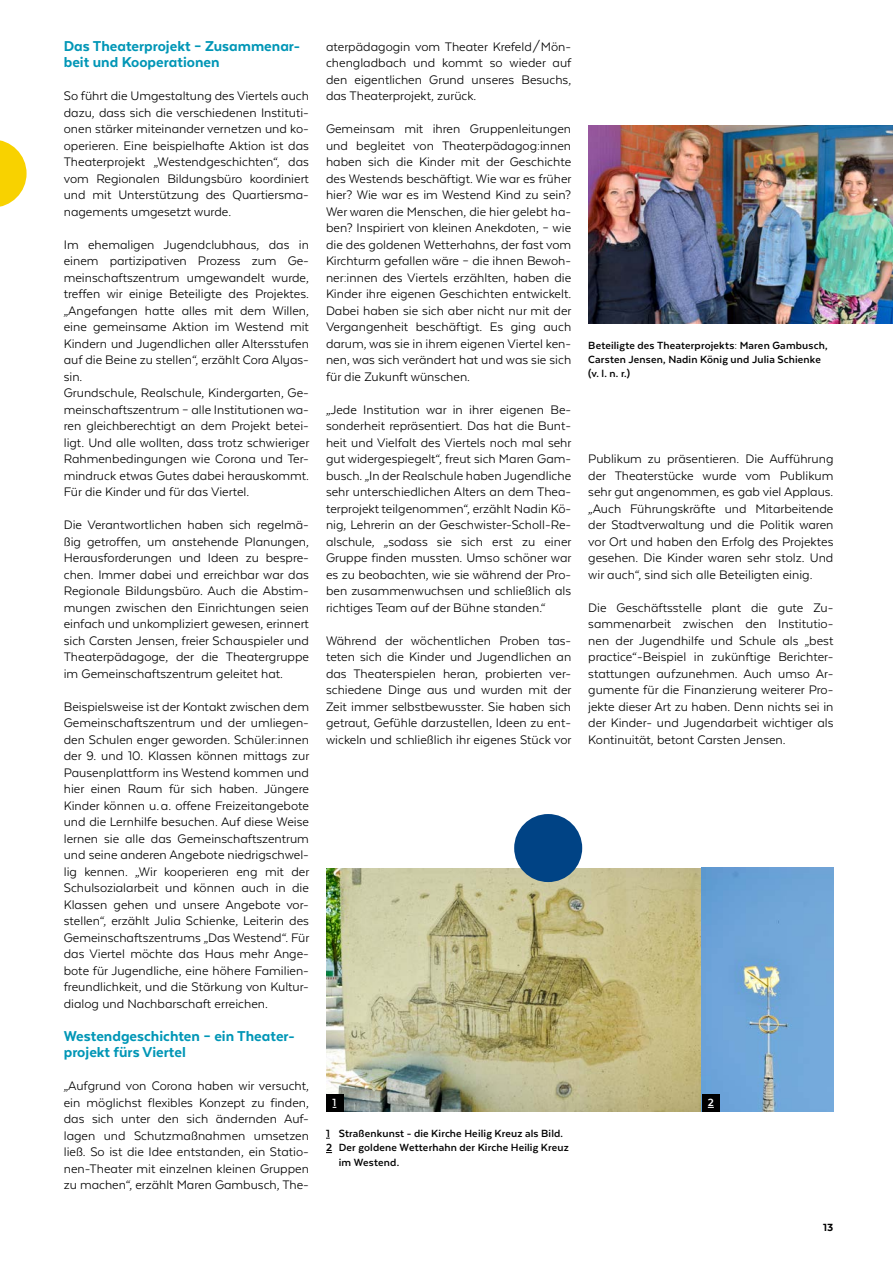
<style>
.page{position:relative;width:893px;height:1263px;background:#fff}
.page>*{position:absolute;margin:0;border:0;box-sizing:border-box;transform-origin:0 0}
.t1{font:800 16.5px/16.5px "Texta Alt";color:#0096b6}
.t2{font:14.25px/16.5px "Texta Alt";color:#000;text-align:justify}
.t3{font:700 12px/14.4px "Texta";letter-spacing:.015em;color:#000}
.t4{font:800 12px "Texta Alt";color:#000}
.t5{font:700 12px "Texta";color:#fff}
</style>
<div class="page">
<img style="left:326px;top:868px;width:507px;height:243px">
<div style="left:326px;top:1095px;width:17px;height:17px;background:#000"></div>
<div style="left:702px;top:1095px;width:17px;height:17px;background:#000"></div>
<svg style="left:0;top:140px;width:27px;height:67px"></svg>
<div style="left:514px;top:814px;width:68px;height:68px;background:#004385;border-radius:50%"></div>
<img style="left:588px;top:125px;width:305px;height:198px">
<p class="t1" style="left:64px;top:37px;width:238px">Das Theaterprojekt – Zusammenar&shy;beit und Kooperationen</p>
<p class="t2" style="left:64px;top:88px;width:247px">So führt die Umgestaltung des Viertels auch dazu, dass sich die verschiedenen Instituti&shy;onen stärker miteinander vernetzen und ko&shy;operieren. Eine beispielhafte Aktion ist das Theaterprojekt „Westendgeschichten“, das vom Regionalen Bildungsbüro koordiniert und mit Unterstützung des Quartiersma&shy;nagements umgesetzt wurde.</p>
<p class="t2" style="left:64px;top:236px;width:247px">Im ehemaligen Jugendclubhaus, das in einem partizipativen Prozess zum Ge&shy;meinschaftszentrum umgewandelt wurde, treffen wir einige Beteiligte des Projektes. „Angefangen hatte alles mit dem Willen, eine gemeinsame Aktion im Westend mit Kindern und Jugendlichen aller Altersstufen auf die Beine zu stellen“, erzählt Cora Alyas&shy;sin.</p>
<p class="t2" style="left:64px;top:385px;width:247px">Grundschule, Realschule, Kindergarten, Ge&shy;meinschaftszentrum – alle Institutionen wa&shy;ren gleichberechtigt an dem Projekt betei&shy;ligt. Und alle wollten, dass trotz schwieriger Rahmenbedingungen wie Corona und Ter&shy;mindruck etwas Gutes dabei herauskommt.<br>Für die Kinder und für das Viertel.</p>
<p class="t2" style="left:64px;top:517px;width:247px">Die Verantwortlichen haben sich regelmä&shy;ßig getroffen, um anstehende Planungen, Herausforderungen und Ideen zu bespre&shy;chen. Immer dabei und erreichbar war das Regionale Bildungsbüro. Auch die Abstim&shy;mungen zwischen den Einrichtungen seien einfach und unkompliziert gewesen, erinnert sich Carsten Jensen, freier Schauspieler und Theaterpädagoge, der die Theatergruppe im Gemeinschaftszentrum geleitet hat.</p>
<p class="t2" style="left:64px;top:698px;width:247px">Beispielsweise ist der Kontakt zwischen dem Gemeinschaftszentrum und der umliegen&shy;den Schulen enger geworden. Schüler:innen der 9. und 10. Klassen können mittags zur Pausenplattform ins Westend kommen und hier einen Raum für sich haben. Jüngere Kinder können u.a. offene Freizeitangebote und die Lernhilfe besuchen. Auf diese Weise lernen sie alle das Gemeinschaftszentrum und seine anderen Angebote niedrigschwel&shy;lig kennen. „Wir kooperieren eng mit der Schulsozialarbeit und können auch in die Klassen gehen und unsere Angebote vor&shy;stellen“, erzählt Julia Schienke, Leiterin des Gemeinschaftszentrums „Das Westend“. Für das Viertel möchte das Haus mehr Ange&shy;bote für Jugendliche, eine höhere Familien&shy;freundlichkeit, und die Stärkung von Kultur&shy;dialog und Nachbarschaft erreichen.</p>
<p class="t1" style="left:64px;top:1027px;width:232px">Westendgeschichten – ein Theater&shy;projekt fürs Viertel</p>
<p class="t2" style="left:64px;top:1078px;width:247px">„Aufgrund von Corona haben wir versucht, ein möglichst flexibles Konzept zu finden, das sich unter den sich ändernden Auf&shy;lagen und Schutzmaßnahmen umsetzen ließ. So ist die Idee entstanden, ein Statio&shy;nen-Theater mit einzelnen kleinen Gruppen zu machen“, erzählt Maren Gambusch, The-</p>
<p class="t2" style="left:326px;top:38px;width:247px">aterpädagogin vom Theater Krefeld/Mön&shy;chengladbach und kommt so wieder auf den eigentlichen Grund unseres Besuchs, das Theaterprojekt, zurück.</p>
<p class="t2" style="left:326px;top:121px;width:247px">Gemeinsam mit ihren Gruppenleitungen und begleitet von Theaterpädagog:innen haben sich die Kinder mit der Geschichte des Westends beschäftigt. Wie war es früher hier? Wie war es im Westend Kind zu sein?<br>Wer waren die Menschen, die hier gelebt ha&shy;ben? Inspiriert von kleinen Anekdoten, – wie die des goldenen Wetterhahns, der fast vom Kirchturm gefallen wäre – die ihnen Bewoh&shy;ner:innen des Viertels erzählten, haben die Kinder ihre eigenen Geschichten entwickelt.<br>Dabei haben sie sich aber nicht nur mit der Vergangenheit beschäftigt. Es ging auch darum, was sie in ihrem eigenen Viertel ken&shy;nen, was sich verändert hat und was sie sich für die Zukunft wünschen.</p>
<p class="t2" style="left:326px;top:401px;width:247px">„Jede Institution war in ihrer eigenen Be&shy;sonderheit repräsentiert. Das hat die Bunt&shy;heit und Vielfalt des Viertels noch mal sehr gut widergespiegelt“, freut sich Maren Gam&shy;busch. „In der Realschule haben Jugendliche sehr unterschiedlichen Alters an dem Thea&shy;terprojekt teilgenommen“, erzählt Nadin Kö&shy;nig, Lehrerin an der Geschwister-Scholl-Re&shy;alschule, „sodass sie sich erst zu einer Gruppe finden mussten. Umso schöner war es zu beobachten, wie sie während der Pro&shy;ben zusammenwuchsen und schließlich als richtiges Team auf der Bühne standen.“</p>
<p class="t2" style="left:326px;top:632px;width:247px">Während der wöchentlichen Proben tas&shy;teten sich die Kinder und Jugendlichen an das Theaterspielen heran, probierten ver&shy;schiedene Dinge aus und wurden mit der Zeit immer selbstbewusster. Sie haben sich getraut, Gefühle darzustellen, Ideen zu ent&shy;wickeln und schließlich ihr eigenes Stück vor</p>
<p class="t3" style="left:588px;top:338px;width:241px">Beteiligte des Theaterprojekts: Maren Gambusch,<br>Carsten Jensen, Nadin König und Julia Schienke (v. l. n. r.)</p>
<p class="t2" style="left:588px;top:451px;width:247px">Publikum zu präsentieren. Die Aufführung der Theaterstücke wurde vom Publikum sehr gut angenommen, es gab viel Applaus. „Auch Führungskräfte und Mitarbeitende der Stadtverwaltung und die Politik waren vor Ort und haben den Erfolg des Projektes gesehen. Die Kinder waren sehr stolz. Und wir auch“, sind sich alle Beteiligten einig.</p>
<p class="t2" style="left:588px;top:599px;width:247px">Die Geschäftsstelle plant die gute Zu&shy;sammenarbeit zwischen den Institutio&shy;nen der Jugendhilfe und Schule als „best practice“-Beispiel in zukünftige Berichter&shy;stattungen aufzunehmen. Auch umso Ar&shy;gumente für die Finanzierung weiterer Pro&shy;jekte dieser Art zu haben. Denn nichts sei in der Kinder- und Jugendarbeit wichtiger als Kontinuität, betont Carsten Jensen.</p>
<p class="t5" style="left:333px;top:1096px;width:5px">1</p>
<p class="t5" style="left:708px;top:1096px;width:8px">2</p>
<p class="t3" style="left:326px;top:1126px;width:239px">1 Straßenkunst - die Kirche Heilig Kreuz als Bild.</p>
<p class="t3" style="left:339px;top:1140px;width:232px;text-indent:-13px">2 Der goldene Wetterhahn der Kirche Heilig Kreuz im Westend.</p>
<p class="t4" style="left:823px;top:1221px;width:12px">13</p>
</div>
